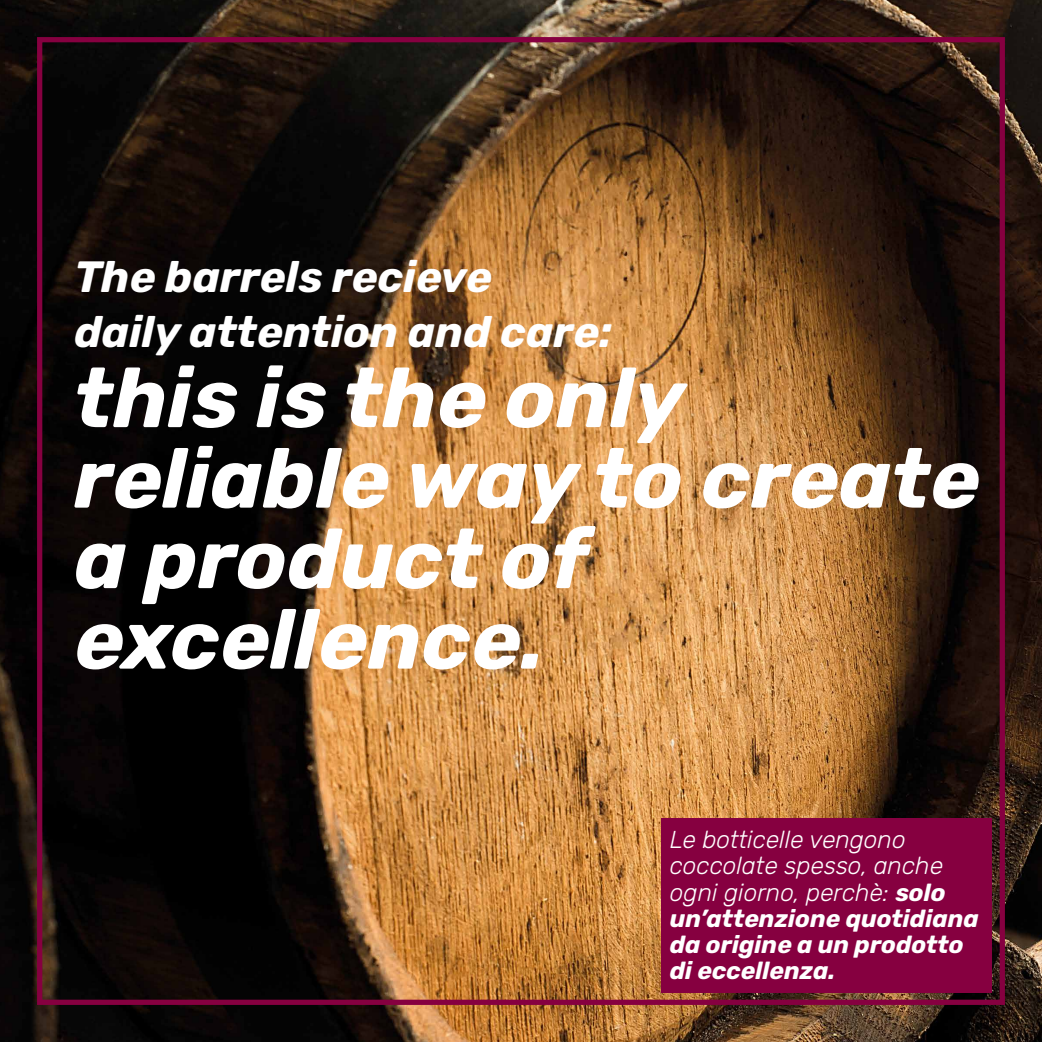
<style>
.page{position:relative;width:1042px;height:1042px;background:#fff}
.page>*{position:absolute;margin:0;border:0;box-sizing:border-box;transform-origin:0 0}
.t1{font:italic 700 84px/80.5px "Rubik";color:#fff}
.t2{font:italic 700 43.75px/54.2px "Rubik";color:#fff}
.t3{font:italic 700 24.5px/26.2px "Rubik";color:#fff}
.s1{font-weight:300}
</style>
<div class="page">
<img style="left:0;top:0;width:1042px;height:1042px">
<div style="left:37px;top:37px;width:968px;height:968px;border:5px solid #860040"></div>
<div style="left:661px;top:818px;width:331px;height:174px;background:#860040"></div>
<h2 class="t2" style="left:74px;top:251px;width:539px">The barrels recieve<br>daily attention and care:</h2>
<h1 class="t1" style="left:74px;top:360px;width:907px">this is the only reliable way to create a product of excellence.</h1>
<p class="t3" style="left:670px;top:827px;width:310px"><span class="s1">Le botticelle vengono coccolate spesso, anche ogni giorno, perchè:</span> solo un’attenzione quotidiana da origine a un prodotto di eccellenza.</p>
</div>
